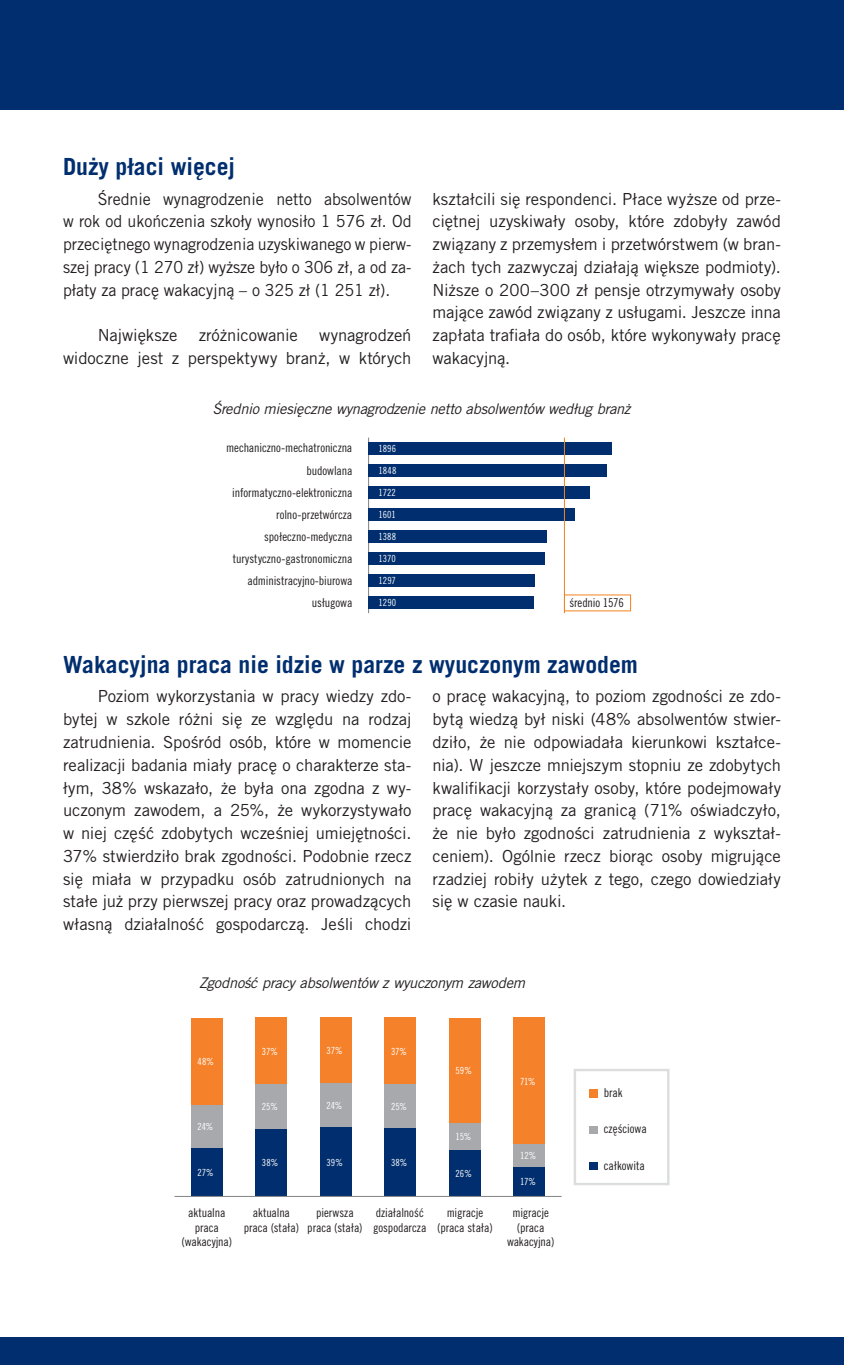
<style>
.page{position:relative;width:844px;height:1365px;background:#fff}
.page>*{position:absolute;margin:0;border:0;box-sizing:border-box;transform-origin:0 0}
.t1{font:700 23.62px "Trade Gothic LT Pro";color:#002e6e}
.t2{font:16.62px/22.8px "Trade Gothic LT Pro";letter-spacing:-.005em;color:#231f20;text-align:justify}
.t3{font:16.62px/22.8px "Trade Gothic LT Pro";letter-spacing:-.005em;color:#231f20;text-align:justify;scale:.96 1}
.t4{font:italic 14.7px "Trade Gothic LT Pro";letter-spacing:-.02em;color:#231f20}
.t5{font:12.25px/14.7px "Trade Gothic LT Pro Cn 18";letter-spacing:-.005em;color:#231f20;text-align:center}
.t6{font:9.8px "Trade Gothic LT Pro Cn 18";letter-spacing:-.005em;color:#fff}
</style>
<div class="page">
<div style="left:0;top:1336px;width:843px;height:28px;background:#002e6e"></div>
<div style="left:0;top:0;width:843px;height:109px;background:#002e6e"></div>
<div style="left:573px;top:1068px;width:96px;height:117px;border:2px solid #dcddde"></div>
<div style="left:192px;top:1147px;width:31px;height:48px;background:#002e6e"></div>
<div style="left:255px;top:1128px;width:32px;height:67px;background:#002e6e"></div>
<div style="left:320px;top:1126px;width:31px;height:69px;background:#002e6e"></div>
<div style="left:384px;top:1127px;width:31px;height:68px;background:#002e6e"></div>
<div style="left:449px;top:1149px;width:31px;height:46px;background:#002e6e"></div>
<div style="left:513px;top:1166px;width:31px;height:29px;background:#002e6e"></div>
<div style="left:192px;top:1104px;width:31px;height:43px;background:#a7a9ac"></div>
<div style="left:255px;top:1083px;width:32px;height:45px;background:#a7a9ac"></div>
<div style="left:320px;top:1082px;width:31px;height:44px;background:#a7a9ac"></div>
<div style="left:384px;top:1083px;width:31px;height:44px;background:#a7a9ac"></div>
<div style="left:449px;top:1122px;width:31px;height:27px;background:#a7a9ac"></div>
<div style="left:513px;top:1144px;width:31px;height:22px;background:#a7a9ac"></div>
<div style="left:192px;top:1017px;width:31px;height:87px;background:#f5822a"></div>
<div style="left:255px;top:1017px;width:32px;height:66px;background:#f5822a"></div>
<div style="left:320px;top:1017px;width:31px;height:65px;background:#f5822a"></div>
<div style="left:384px;top:1017px;width:31px;height:66px;background:#f5822a"></div>
<div style="left:449px;top:1017px;width:31px;height:105px;background:#f5822a"></div>
<div style="left:513px;top:1017px;width:31px;height:127px;background:#f5822a"></div>
<hr style="left:174px;top:1195px;width:387px;height:1px;background:#808285">
<div style="left:589px;top:1089px;width:8px;height:8px;background:#f5822a"></div>
<div style="left:589px;top:1125px;width:8px;height:8px;background:#a7a9ac"></div>
<div style="left:589px;top:1161px;width:8px;height:8px;background:#002e6e"></div>
<hr style="left:368px;top:437px;width:1px;height:176px;background:#808285">
<div style="left:368px;top:596px;width:166px;height:12px;background:#002e6e"></div>
<div style="left:368px;top:574px;width:167px;height:12px;background:#002e6e"></div>
<div style="left:368px;top:552px;width:177px;height:12px;background:#002e6e"></div>
<div style="left:368px;top:530px;width:179px;height:12px;background:#002e6e"></div>
<div style="left:368px;top:508px;width:206px;height:12px;background:#002e6e"></div>
<div style="left:368px;top:486px;width:222px;height:12px;background:#002e6e"></div>
<div style="left:368px;top:464px;width:238px;height:12px;background:#002e6e"></div>
<div style="left:368px;top:442px;width:244px;height:12px;background:#002e6e"></div>
<hr style="left:564px;top:437px;width:1px;height:176px;background:#f5821f">
<h1 class="t1" style="left:63px;top:158px;width:173px">Duży płaci więcej</h1>
<p class="t3" style="left:63px;top:189px;width:364px;text-indent:35px">Średnie wynagrodzenie netto absolwentów w rok od ukończenia szkoły wynosiło 1 576 zł. Od przeciętnego wynagrodzenia uzyskiwanego w pierw&shy;szej pracy (1 270 zł) wyższe było o 306 zł, a od za&shy;płaty za pracę wakacyjną – o 325 zł (1 251 zł).</p>
<p class="t2" style="left:98px;top:326px;width:81px">Największe</p>
<p class="t2" style="left:199px;top:326px;width:101px">zróżnicowanie</p>
<p class="t2" style="left:63px;top:326px;width:350px;text-align:right">wynagrodzeń<br>widoczne jest z perspektywy branż, w których</p>
<p class="t2" style="left:432px;top:189px;width:350px">kształcili się respondenci. Płace wyższe od prze&shy;ciętnej uzyskiwały osoby, które zdobyły zawód związany z przemysłem i przetwórstwem (w bran&shy;żach tych zazwyczaj działają większe podmioty).<br>Niższe o 200–300 zł pensje otrzymywały osoby mające zawód związany z usługami. Jeszcze inna zapłata trafiała do osób, które wykonywały pracę wakacyjną.</p>
<p class="t4" style="left:212px;top:401px;width:419px">Średnio miesięczne wynagrodzenie netto absolwentów według branż</p>
<p class="t5" style="left:226px;top:441px;width:128px">mechaniczno-mechatroniczna</p>
<p class="t6" style="left:378px;top:443px;width:19px">1896</p>
<p class="t5" style="left:306px;top:463px;width:47px">budowlana</p>
<p class="t6" style="left:378px;top:465px;width:19px">1848</p>
<p class="t5" style="left:232px;top:485px;width:122px">informatyczno-elektroniczna</p>
<p class="t6" style="left:378px;top:487px;width:19px">1722</p>
<p class="t5" style="left:276px;top:507px;width:78px">rolno-przetwórcza</p>
<p class="t6" style="left:378px;top:510px;width:19px">1601</p>
<p class="t5" style="left:264px;top:529px;width:90px">społeczno-medyczna</p>
<p class="t6" style="left:378px;top:532px;width:19px">1388</p>
<p class="t5" style="left:233px;top:551px;width:121px">turystyczno-gastronomiczna</p>
<p class="t6" style="left:378px;top:554px;width:19px">1370</p>
<p class="t5" style="left:247px;top:573px;width:106px">administracyjno-biurowa</p>
<p class="t6" style="left:378px;top:576px;width:19px">1297</p>
<p class="t5" style="left:311px;top:595px;width:42px">usługowa</p>
<p class="t5" style="left:569px;top:595px;width:56px">średnio 1576</p>
<p class="t6" style="left:378px;top:598px;width:19px">1290</p>
<h1 class="t1" style="left:63px;top:655px;width:576px">Wakacyjna praca nie idzie w parze z wyuczonym zawodem</h1>
<p class="t2" style="left:63px;top:687px;width:350px;text-indent:35px">Poziom wykorzystania w pracy wiedzy zdo&shy;bytej w szkole różni się ze względu na rodzaj zatrudnienia. Spośród osób, które w momencie realizacji badania miały pracę o charakterze sta&shy;łym, 38% wskazało, że była ona zgodna z wy&shy;uczonym zawodem, a 25%, że wykorzystywało w niej część zdobytych wcześniej umiejętności.<br>37% stwierdziło brak zgodności. Podobnie rzecz się miała w przypadku osób zatrudnionych na stałe już przy pierwszej pracy oraz prowadzących własną działalność gospodarczą. Jeśli chodzi</p>
<p class="t2" style="left:432px;top:687px;width:350px">o pracę wakacyjną, to poziom zgodności ze zdo&shy;bytą wiedzą był niski (48% absolwentów stwier&shy;dziło, że nie odpowiadała kierunkowi kształce&shy;nia). W jeszcze mniejszym stopniu ze zdobytych kwalifikacji korzystały osoby, które podejmowały pracę wakacyjną za granicą (71% oświadczyło, że nie było zgodności zatrudnienia z wykształ&shy;ceniem). Ogólnie rzecz biorąc osoby migrujące rzadziej robiły użytek z tego, czego dowiedziały się w czasie nauki.</p>
<p class="t4" style="left:199px;top:975px;width:327px">Zgodność pracy absolwentów z wyuczonym zawodem</p>
<p class="t6" style="left:197px;top:1056px;width:18px">48%</p>
<p class="t6" style="left:197px;top:1121px;width:18px">24%</p>
<p class="t6" style="left:197px;top:1167px;width:18px">27%</p>
<p class="t6" style="left:262px;top:1046px;width:18px">37%</p>
<p class="t6" style="left:326px;top:1046px;width:18px">37%</p>
<p class="t6" style="left:391px;top:1046px;width:18px">37%</p>
<p class="t6" style="left:262px;top:1101px;width:18px">25%</p>
<p class="t6" style="left:326px;top:1100px;width:18px">24%</p>
<p class="t6" style="left:391px;top:1101px;width:18px">25%</p>
<p class="t6" style="left:262px;top:1157px;width:18px">38%</p>
<p class="t6" style="left:326px;top:1157px;width:18px">39%</p>
<p class="t6" style="left:391px;top:1157px;width:18px">38%</p>
<p class="t6" style="left:455px;top:1065px;width:18px">59%</p>
<p class="t6" style="left:455px;top:1131px;width:17px">15%</p>
<p class="t6" style="left:455px;top:1168px;width:18px">26%</p>
<p class="t6" style="left:520px;top:1076px;width:17px">71%</p>
<p class="t6" style="left:520px;top:1150px;width:18px">12%</p>
<p class="t6" style="left:520px;top:1176px;width:18px">17%</p>
<p class="t5" style="left:181px;top:1205px;width:52px">aktualna praca (wakacyjna)</p>
<p class="t5" style="left:244px;top:1205px;width:57px">aktualna praca (stała)</p>
<p class="t5" style="left:307px;top:1205px;width:57px">pierwsza praca (stała)</p>
<p class="t5" style="left:373px;top:1205px;width:55px;text-align:left">działalność gospodarcza</p>
<p class="t5" style="left:437px;top:1205px;width:57px">migracje (praca stała)</p>
<p class="t5" style="left:507px;top:1205px;width:49px">migracje (praca wakacyjna)</p>
<p class="t5" style="left:603px;top:1085px;width:20px">brak</p>
<p class="t5" style="left:603px;top:1121px;width:44px">częściowa</p>
<p class="t5" style="left:603px;top:1158px;width:43px">całkowita</p>
</div>
